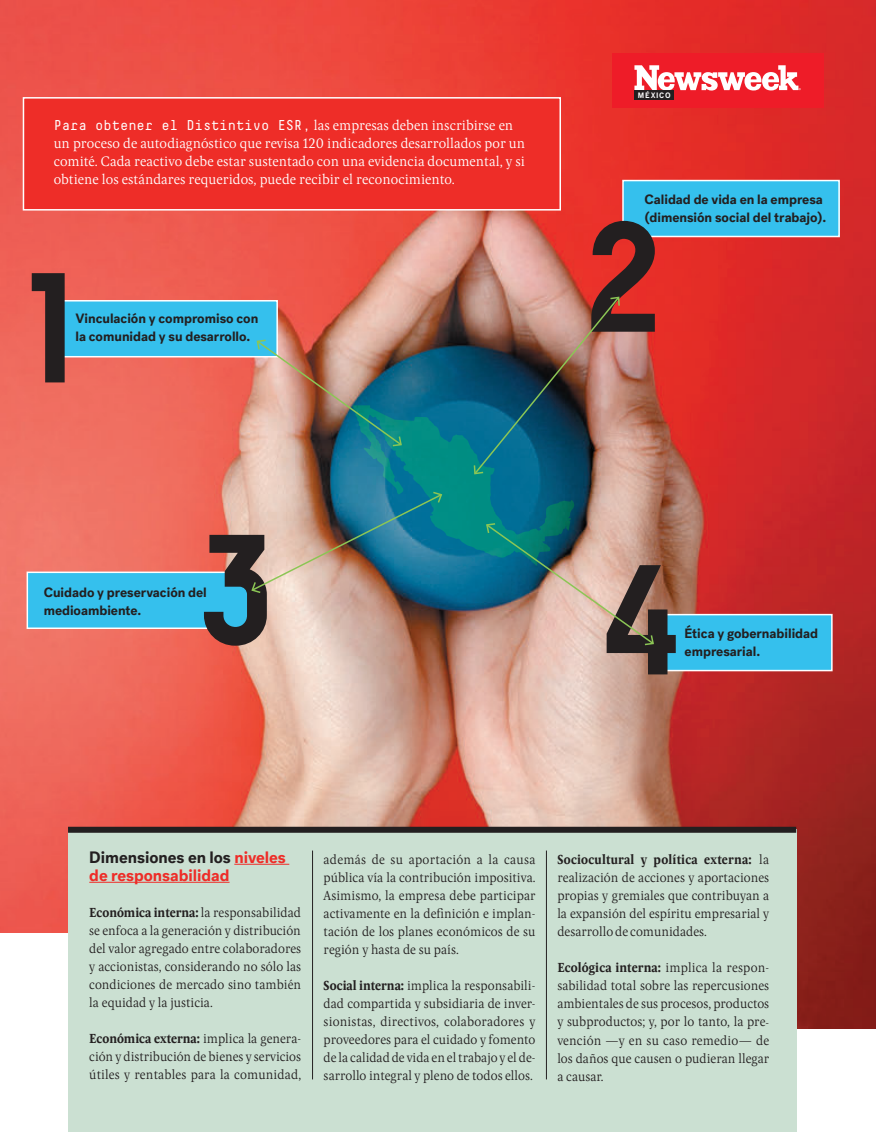
<style>
.page{position:relative;width:876px;height:1132px;background:#fff}
.page>*{position:absolute;margin:0;border:0;box-sizing:border-box;transform-origin:0 0}
.t1{font:700 156px "Decima Mono";color:#231f20}
.t2{font:700 16.5px/18px "Post Grotesk";color:#ee2d28}
.t3{font:300 14.25px/18px "Pona W03";color:#fff}
.t4{font:300 13.5px/18px "Pona W03";color:#231f20;text-align:justify;scale:.95 1}
.t5{font:700 13.5px/18px "Post Grotesk";color:#231f20}
.t6{font:700 7.35px "Benton Gothic";letter-spacing:.095em;color:#fff}
.s1{font-family:"Decima Mono";font-weight:400}
.s2{color:#231f20}
.s3{font-weight:700}
</style>
<div class="page">
<img style="left:0;top:0;width:876px;height:1029px">
<div style="left:0;top:933px;width:729px;height:198px;background:#fff"></div>
<div style="left:23px;top:98px;width:537px;height:112px;background:#ee2d28"></div>
<div style="left:23px;top:97px;width:538px;height:113px;border:2px solid #fff"></div>
<div style="left:662px;top:614px;width:170px;height:56px;background:#35c0ed"></div>
<div style="left:661px;top:613px;width:172px;height:58px;border:2px solid #fff"></div>
<div style="left:27px;top:572px;width:225px;height:56px;background:#35c0ed"></div>
<div style="left:27px;top:571px;width:226px;height:57px;border:2px solid #fff"></div>
<div style="left:623px;top:180px;width:216px;height:56px;background:#35c0ed"></div>
<div style="left:622px;top:180px;width:218px;height:57px;border:2px solid #fff"></div>
<div style="left:60px;top:301px;width:217px;height:55px;background:#35c0ed"></div>
<div style="left:59px;top:300px;width:219px;height:57px;border:2px solid #fff"></div>
<div style="left:612px;top:53px;width:211px;height:54px;background:#ee1c28"></div>
<svg style="left:634px;top:65px;width:167px;height:25px"></svg>
<div style="left:634px;top:90px;width:40px;height:10px;background:#231f20"></div>
<div style="left:68px;top:829px;width:728px;height:302px;background:#cbe0d2"></div>
<hr style="left:234px;top:863px;width:55px;height:1px;background:#ee2d28">
<hr style="left:89px;top:881px;width:141px;height:1px;background:#ee2d28">
<hr style="left:312px;top:850px;width:1px;height:229px;background:#231f20">
<hr style="left:546px;top:850px;width:1px;height:229px;background:#231f20">
<div style="left:68px;top:826px;width:728px;height:6px;background:#231f20"></div>
<img style="left:250px;top:295px;width:405px;height:351px">
<p class="t3" style="left:54px;top:118px;width:473px"><span class="s1">Para obtener el Distintivo ESR,</span> las empresas deben inscribirse en un proceso de autodiagnóstico que revisa 120 indicadores desarrollados por un comité. Cada reactivo debe estar sustentado con una evidencia documental, y si obtiene los estándares requeridos, puede recibir el reconocimiento.</p>
<h1 class="t1" style="left:1px;top:237px;width:95px">1</h1>
<p class="t5" style="left:75px;top:309px;width:184px">Vinculación y compromiso con la comunidad y su desarrollo.</p>
<h1 class="t1" style="left:189px;top:499px;width:95px">3</h1>
<p class="t5" style="left:44px;top:583px;width:165px">Cuidado y preservación del medioambiente.</p>
<p class="t6" style="left:638px;top:91px;width:34px">MÉXICO</p>
<p class="t5" style="left:644px;top:190px;width:183px">Calidad de vida en la empresa (dimensión social del trabajo).</p>
<h1 class="t1" style="left:576px;top:186px;width:95px">2</h1>
<h1 class="t1" style="left:594px;top:529px;width:95px">4</h1>
<p class="t5" style="left:685px;top:624px;width:135px">Ética y gobernabilidad empresarial.</p>
<p class="t2" style="left:89px;top:848px;width:198px"><span class="s2">Dimensiones en los</span> niveles de responsabilidad</p>
<p class="t4" style="left:89px;top:904px;width:225px"><span class="s3">Económica interna:</span> la responsabilidad se enfoca a la generación y distribución del valor agregado entre colaboradores y accionistas, considerando no sólo las condiciones de mercado sino también la equidad y la justicia.</p>
<p class="t4" style="left:89px;top:1030px;width:225px"><span class="s3">Económica externa:</span> implica la genera&shy;ción y distribución de bienes y servicios útiles y rentables para la comunidad,</p>
<p class="t4" style="left:324px;top:851px;width:225px">además de su aportación a la causa pública vía la contribución impositiva.<br>Asimismo, la empresa debe participar activamente en la definición e implan&shy;tación de los planes económicos de su región y hasta de su país.</p>
<p class="t4" style="left:324px;top:977px;width:225px"><span class="s3">Social interna:</span> implica la responsabili&shy;dad compartida y subsidiaria de inver&shy;sionistas, directivos, colaboradores y proveedores para el cuidado y fomento de la calidad de vida en el trabajo y el de&shy;sarrollo integral y pleno de todos ellos.</p>
<p class="t4" style="left:557px;top:851px;width:225px"><span class="s3">Sociocultural y política externa:</span> la realización de acciones y aportaciones propias y gremiales que contribuyan a la expansión del espíritu empresarial y desarrollo de comunidades.</p>
<p class="t4" style="left:557px;top:959px;width:225px"><span class="s3">Ecológica interna:</span> implica la respon&shy;sabilidad total sobre las repercusiones ambientales de sus procesos, productos y subproductos; y, por lo tanto, la pre&shy;vención —y en su caso remedio— de los daños que causen o pudieran llegar a causar.</p>
</div>
